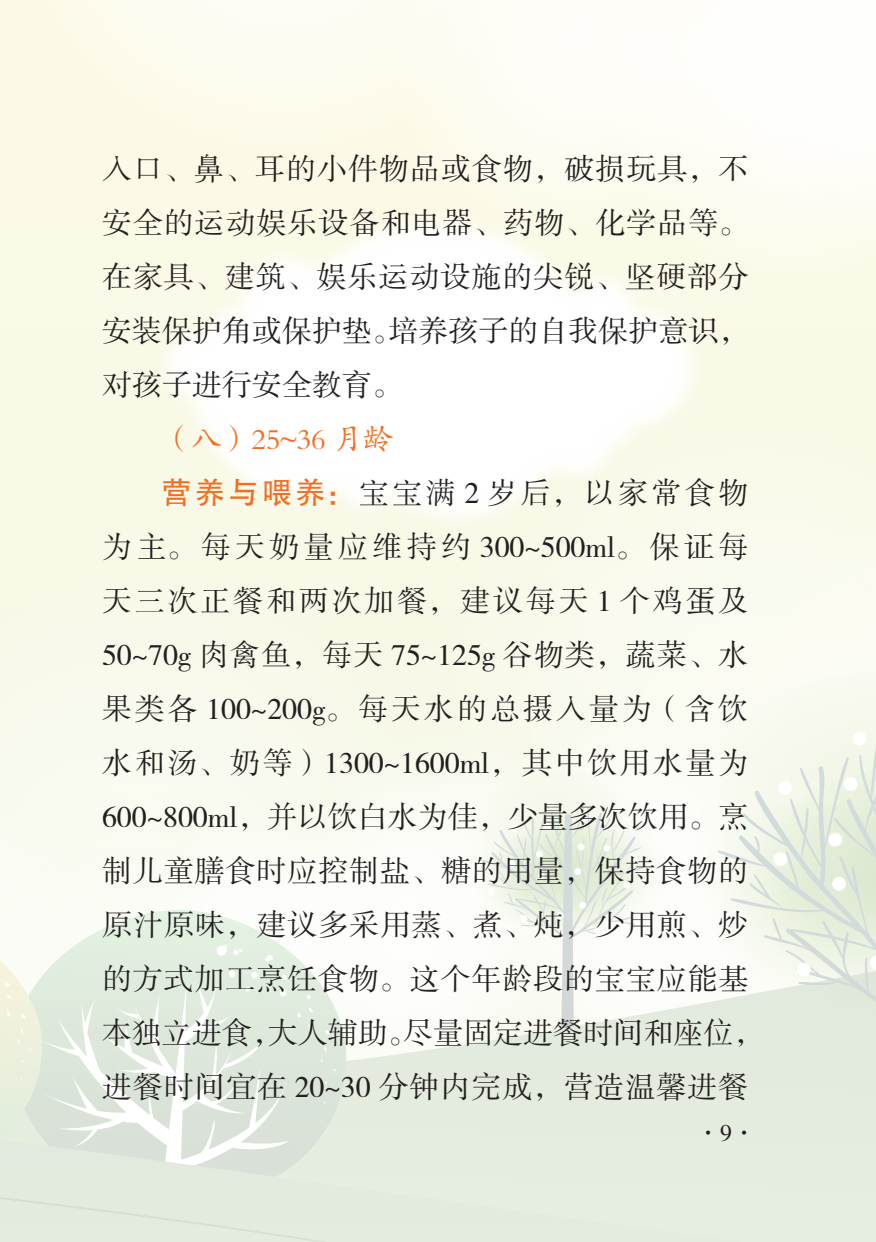
<style>
.page{position:relative;width:876px;height:1242px;background:#fafae9}
.page>*{position:absolute;margin:0;border:0;box-sizing:border-box;transform-origin:0 0}
.t1{font:30px/54px "FZSSK GBK1 0";letter-spacing:.03em;color:#231f20;text-align:justify}
.t2{font:30px "FZKTK GBK1 0";color:#f36e21}
.t3{font:24px "FZSSK GBK1 0";color:#231f20}
.s1{font-family:"FZHTK GBK1 0";color:#f36e21}
</style>
<div class="page">
<div style="left:741px;top:611px;width:135px;height:61px;background:#fbfbf2"></div>
<div style="left:483px;top:717px;width:312px;height:312px;background:#fafbf2;border-radius:156px"></div>
<div style="left:290px;top:735px;width:312px;height:312px;background:#f9faef;border-radius:156px"></div>
<div style="left:235px;top:822px;width:312px;height:312px;background:#fdfdfa;border-radius:156px"></div>
<div style="left:143px;top:818px;width:230px;height:229px;background:#fcfdf8;border-radius:115px"></div>
<div style="left:162px;top:0;width:226px;height:52px;background:#fdfcf2"></div>
<div style="left:115px;top:845px;width:62px;height:65px;background:#fafbf4"></div>
<svg style="left:350px;top:1046px;width:104px;height:46px"></svg>
<svg style="left:115px;top:910px;width:235px;height:182px"></svg>
<svg style="left:115px;top:981px;width:174px;height:111px;background:#e1ebdf"></svg>
<svg style="left:306px;top:994px;width:6px;height:5px"></svg>
<svg style="left:324px;top:1046px;width:3px;height:6px"></svg>
<svg style="left:308px;top:1024px;width:5px;height:9px"></svg>
<svg style="left:280px;top:988px;width:7px;height:9px"></svg>
<svg style="left:265px;top:954px;width:8px;height:8px"></svg>
<svg style="left:297px;top:1012px;width:4px;height:5px"></svg>
<svg style="left:320px;top:1028px;width:9px;height:6px"></svg>
<svg style="left:309px;top:1007px;width:4px;height:5px"></svg>
<svg style="left:282px;top:974px;width:5px;height:6px"></svg>
<svg style="left:269px;top:988px;width:3px;height:4px"></svg>
<svg style="left:246px;top:986px;width:4px;height:6px"></svg>
<svg style="left:251px;top:971px;width:8px;height:8px"></svg>
<svg style="left:229px;top:970px;width:6px;height:7px"></svg>
<svg style="left:233px;top:948px;width:10px;height:7px"></svg>
<svg style="left:216px;top:944px;width:11px;height:12px"></svg>
<svg style="left:0;top:841px;width:115px;height:251px"></svg>
<svg style="left:695px;top:672px;width:180px;height:73px"></svg>
<div style="left:852px;top:731px;width:14px;height:14px;background:#fff;border-radius:50%"></div>
<svg style="left:454px;top:748px;width:422px;height:407px"></svg>
<svg style="left:0;top:1092px;width:746px;height:63px;background:#e3eadf"></svg>
<div style="left:0;top:1155px;width:876px;height:87px;background:#e4ecde"></div>
<div style="left:388px;top:0;width:215px;height:117px;background:#fefdf5"></div>
<div style="left:603px;top:0;width:208px;height:211px;background:#fefdf8"></div>
<div style="left:656px;top:0;width:155px;height:205px;background:#fefefb"></div>
<div style="left:811px;top:0;width:65px;height:210px;background:#fefefc"></div>
<img style="left:168px;top:117px;width:630px;height:507px">
<p class="t1" style="left:102px;top:143px;width:648px">入口、鼻、耳的小件物品或食物，破损玩具，不安全的运动娱乐设备和电器、药物、化学品等。在家具、建筑、娱乐运动设施的尖锐、坚硬部分安装保护角或保护垫。培养孩子的自我保护意识，对孩子进行安全教育。</p>
<p class="t2" style="left:162px;top:423px;width:233px">（八）25~36 月龄</p>
<p class="t1" style="left:102px;top:467px;width:663px;text-align:left;text-indent:60px"><span class="s1">营养与喂养：</span>宝宝满 2 岁后，以家常食物为主。每天奶量应维持约 300~500ml。保证每天三次正餐和两次加餐，建议每天 1 个鸡蛋及<br>50~70g 肉禽鱼，每天 75~125g 谷物类，蔬菜、水果类各 100~200g。每天水的总摄入量为（含饮水和汤、奶等）1300~1600ml，其中饮用水量为<br>600~800ml，并以饮白水为佳，少量多次饮用。烹制儿童膳食时应控制盐、糖的用量，保持食物的原汁原味，建议多采用蒸、煮、炖，少用煎、炒的方式加工烹饪食物。这个年龄段的宝宝应能基本独立进食，大人辅助。尽量固定进餐时间和座位，进餐时间宜在 20~30 分钟内完成，营造温馨进餐</p>
<p class="t3" style="left:696px;top:1120px;width:61px">·9·</p>
</div>
